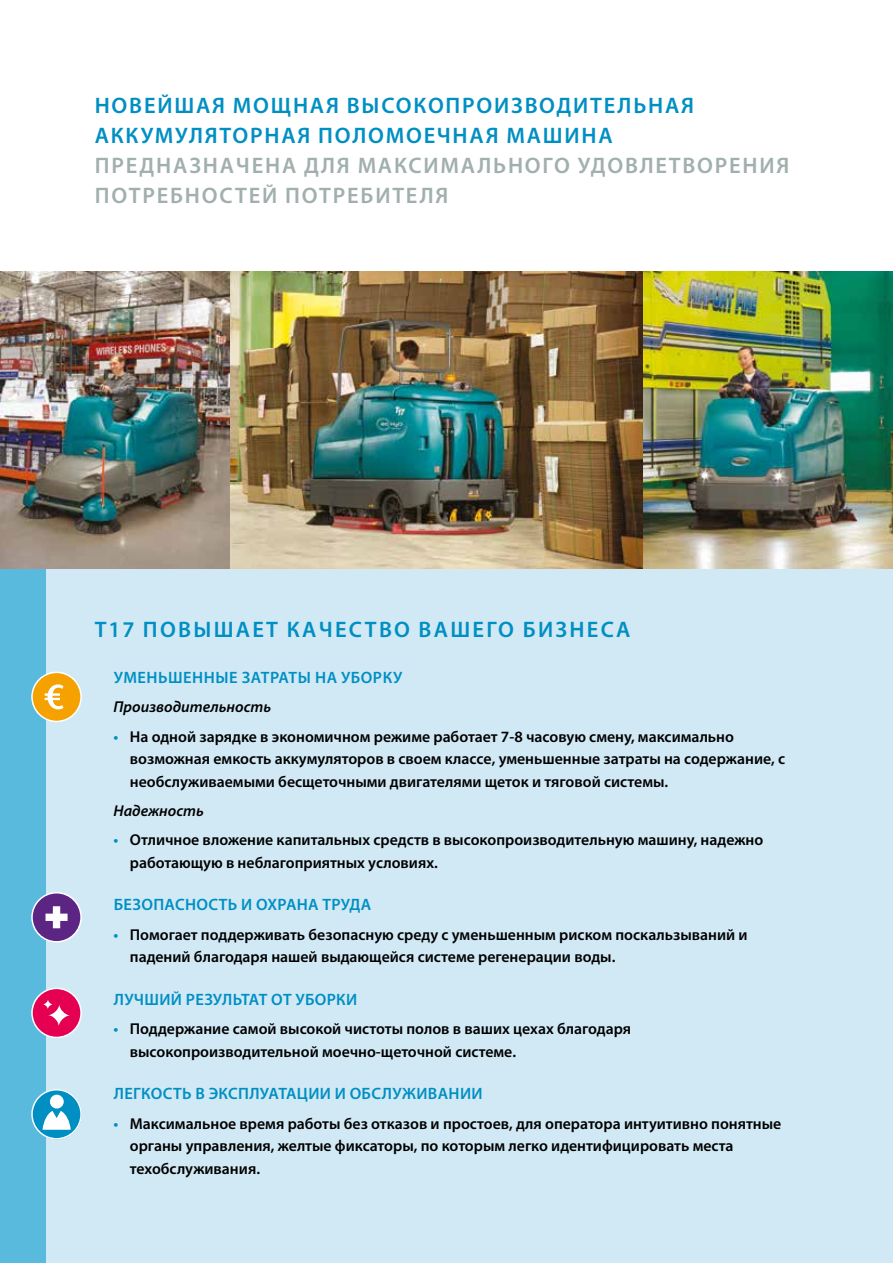
<style>
.page{position:relative;width:893px;height:1263px;background:#fff}
.page>*{position:absolute;margin:0;border:0;box-sizing:border-box;transform-origin:0 0}
.t1{font:600 22.5px/30px "Myriad Pro";letter-spacing:.08em;color:#008fc3}
.t2{font:600 22.5px/30px "Myriad Pro";letter-spacing:.08em;color:#a1afae}
.t3{font:600 22.5px "Myriad Pro";letter-spacing:.1em;color:#008fc3}
.t4{font:600 16.5px "Myriad Pro";letter-spacing:.02em;color:#008fc3}
.t5{font:600 15.75px/22.5px "Myriad Pro";color:#000}
.t6{font:italic 600 15.75px "Myriad Pro";color:#000}
.s1{color:#008fc3}
</style>
<div class="page">
<div style="left:0;top:272px;width:893px;height:991px;background:#d1e9f5"></div>
<img style="left:230px;top:272px;width:413px;height:297px">
<img style="left:643px;top:272px;width:250px;height:297px">
<div style="left:0;top:569px;width:46px;height:694px;background:#59badd"></div>
<div style="left:32px;top:988px;width:49px;height:49px;background:#e50051;border-radius:50%"></div>
<div style="left:31px;top:988px;width:51px;height:50px;border:2px solid #fff;border-radius:50%"></div>
<svg style="left:43px;top:999px;width:10px;height:10px"></svg>
<svg style="left:48px;top:1004px;width:22px;height:22px"></svg>
<div style="left:32px;top:893px;width:49px;height:49px;background:#5c2483;border-radius:50%"></div>
<div style="left:31px;top:892px;width:51px;height:50px;border:2px solid #fff;border-radius:50%"></div>
<svg style="left:46px;top:906px;width:22px;height:22px"></svg>
<div style="left:32px;top:672px;width:49px;height:49px;background:#f5a100;border-radius:50%"></div>
<div style="left:31px;top:672px;width:51px;height:50px;border:2px solid #fff;border-radius:50%"></div>
<div style="left:32px;top:1089px;width:50px;height:50px;background:#008fc3;border-radius:50%"></div>
<div style="left:31px;top:1089px;width:51px;height:50px;border:2px solid #fff;border-radius:50%"></div>
<div style="left:50px;top:1095px;width:14px;height:13px;background:#fff;border-radius:50%"></div>
<svg style="left:43px;top:1111px;width:28px;height:19px"></svg>
<img style="left:0;top:272px;width:230px;height:297px">
<hr style="left:892px;top:928px;width:1px;height:134px;background:#59badd">
<svg style="left:45px;top:684px;width:18px;height:25px"></svg>
<h1 class="t1" style="left:95px;top:89px;width:601px">НОВЕЙШАЯ МОЩНАЯ ВЫСОКОПРОИЗВОДИТЕЛЬНАЯ<br>АККУМУЛЯТОРНАЯ ПОЛОМОЕЧНАЯ МАШИНА</h1>
<h1 class="t2" style="left:95px;top:149px;width:696px">ПРЕДНАЗНАЧЕНА ДЛЯ МАКСИМАЛЬНОГО УДОВЛЕТВОРЕНИЯ<br>ПОТРЕБНОСТЕЙ ПОТРЕБИТЕЛЯ</h1>
<h1 class="t3" style="left:95px;top:615px;width:537px">T17 ПОВЫШАЕТ КАЧЕСТВО ВАШЕГО БИЗНЕСА</h1>
<p class="t4" style="left:114px;top:667px;width:290px">УМЕНЬШЕННЫЕ ЗАТРАТЫ НА УБОРКУ</p>
<p class="t6" style="left:114px;top:697px;width:159px">Производительность</p>
<p class="t5" style="left:130px;top:725px;width:657px;text-indent:-16px"><span class="s1">•</span> На одной зарядке в экономичном режиме работает 7-8 часовую смену, максимально возможная емкость аккумуляторов в своем классе, уменьшенные затраты на содержание, с необслуживаемыми бесщеточными двигателями щеток и тяговой системы.</p>
<p class="t6" style="left:114px;top:800px;width:92px">Надежность</p>
<p class="t5" style="left:130px;top:828px;width:635px;text-indent:-16px"><span class="s1">•</span> Отличное вложение капитальных средств в высокопроизводительную машину, надежно работающую в неблагоприятных условиях.</p>
<p class="t4" style="left:114px;top:894px;width:259px">БЕЗОПАСНОСТЬ И ОХРАНА ТРУДА</p>
<p class="t5" style="left:130px;top:923px;width:619px;text-indent:-16px"><span class="s1">•</span> Помогает поддерживать безопасную среду с уменьшенным риском поскальзываний и падений благодаря нашей выдающейся системе регенерации воды.</p>
<p class="t4" style="left:114px;top:989px;width:245px">ЛУЧШИЙ РЕЗУЛЬТАТ ОТ УБОРКИ</p>
<p class="t5" style="left:130px;top:1017px;width:503px;text-indent:-16px"><span class="s1">•</span> Поддержание самой высокой чистоты полов в ваших цехах благодаря высокопроизводительной моечно-щеточной системе.</p>
<p class="t4" style="left:114px;top:1083px;width:370px">ЛЕГКОСТЬ В ЭКСПЛУАТАЦИИ И ОБСЛУЖИВАНИИ</p>
<p class="t5" style="left:130px;top:1112px;width:653px;text-indent:-16px"><span class="s1">•</span> Максимальное время работы без отказов и простоев, для оператора интуитивно понятные органы управления, желтые фиксаторы, по которым легко идентифицировать места техобслуживания.</p>
</div>
